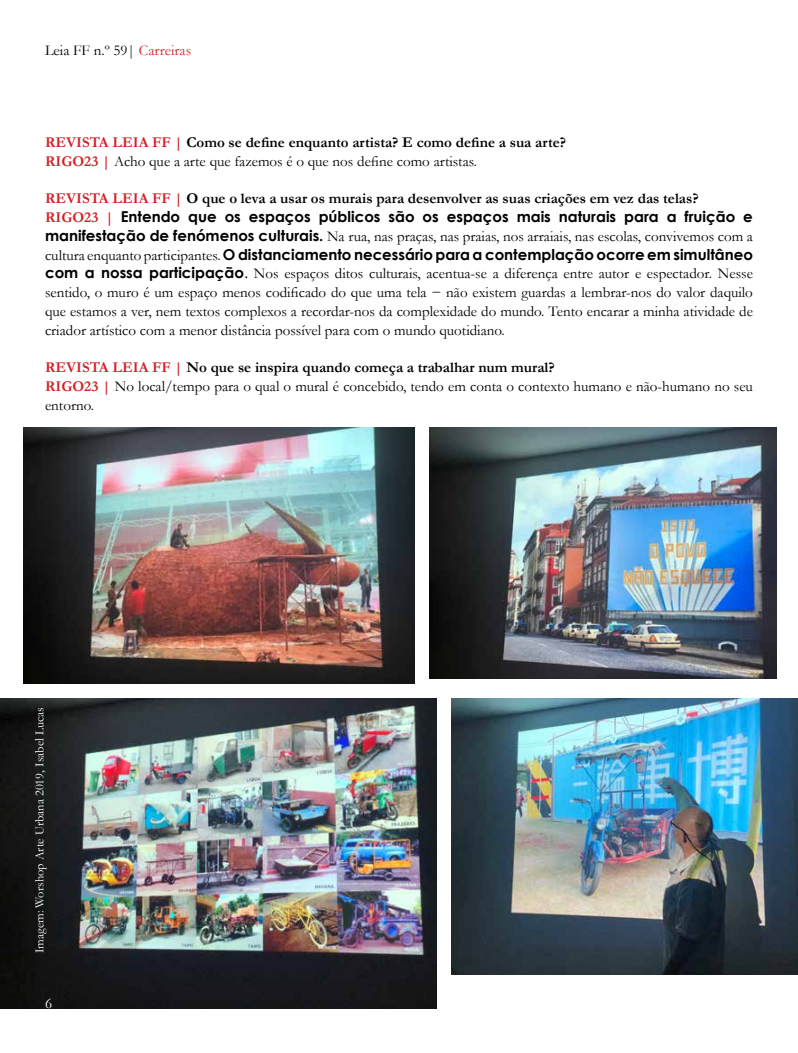
<style>
.page{position:relative;width:798px;height:1053px;background:#fff}
.page>*{position:absolute;margin:0;border:0;box-sizing:border-box;transform-origin:0 0}
.t1{font:15px/18.8px "Garamond";color:#000101}
.t2{font:700 15px "Century Gothic";color:#000101}
.t3{font:700 15px "Garamond";color:#000101}
.t4{font:15px "Garamond";color:#000}
.t5{font:15px "Garamond";color:#fffffe}
.t6{font:12.5px "Garamond";color:#fff}
.s1{color:#d2232a}
.s2{font-weight:700;color:#d2232a}
.s3{font-weight:700}
.s4{font-family:"Garamond";color:#d2232a}
.s5{font-family:"Century Gothic";font-weight:700}
.s6{font-family:"Garamond";font-weight:400}
.s7{font-family:"Century Gothic"}
</style>
<div class="page">
<img style="left:23px;top:427px;width:391px;height:256px">
<img style="left:451px;top:698px;width:346px;height:276px">
<img style="left:0;top:698px;width:436px;height:310px">
<img style="left:429px;top:427px;width:346px;height:251px">
<p class="t4" style="left:45px;top:40px;width:147px">Leia FF n.º 59| <span class="s1">Carreiras</span></p>
<p class="t1" style="left:45px;top:132px;width:522px"><span class="s2">REVISTA LEIA FF |</span> <span class="s3">Como se define enquanto artista? E como define a sua arte?<br></span><span class="s2">RIGO23 |</span> Acho que a arte que fazemos é o que nos define como artistas.</p>
<p class="t3" style="left:45px;top:188px;width:654px"><span class="s1">REVISTA LEIA FF |</span> O que o leva a usar os murais para desenvolver as suas criações em vez das telas?</p>
<p class="t2" style="left:45px;top:205px;width:709px"><span class="s4">RIGO23 |</span> Entendo que os espaços públicos são os espaços mais naturais para a fruição e</p>
<p class="t1" style="left:45px;top:226px;width:709px"><span class="s5">manifestação de fenómenos culturais.</span> Na rua, nas praças, nas praias, nos arraiais, nas escolas, convivemos com a</p>
<p class="t2" style="left:45px;top:243px;width:709px"><span class="s6">cultura enquanto participantes.</span> O distanciamento necessário para a contemplação ocorre em simultâneo</p>
<p class="t1" style="left:45px;top:264px;width:709px;text-align:justify"><span class="s5">com a nossa participação</span><span class="s7">.</span> Nos espaços ditos culturais, acentua-se a diferença entre autor e espectador. Nesse sentido, o muro é um espaço menos codificado do que uma tela − não existem guardas a lembrar-nos do valor daquilo que estamos a ver, nem textos complexos a recordar-nos da complexidade do mundo. Tento encarar a minha atividade de criador artístico com a menor distância possível para com o mundo quotidiano.</p>
<p class="t1" style="left:45px;top:357px;width:709px"><span class="s2">REVISTA LEIA FF |</span> <span class="s3">No que se inspira quando começa a trabalhar num mural?<br></span><span class="s2">RIGO23 |</span> No local/tempo para o qual o mural é concebido, tendo em conta o contexto humano e não-humano no seu entorno.</p>
<p class="t6" style="left:31px;top:953px;width:248px;rotate:-90deg">Imagem: Worshop Arte Urbana 2019, Isabel Lucas</p>
<p class="t5" style="left:45px;top:993px;width:9px">6</p>
</div>
